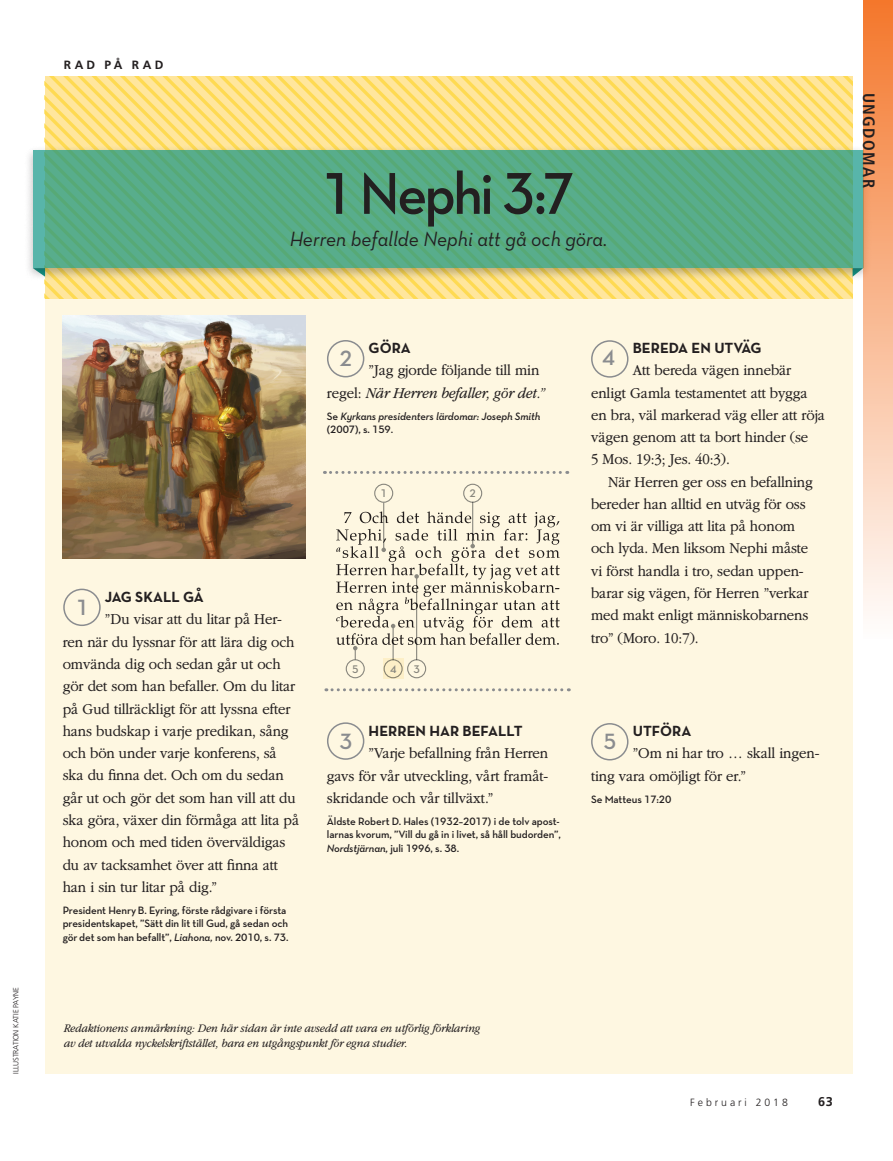
<style>
.page{position:relative;width:893px;height:1161px;background:#fff}
.page>*{position:absolute;margin:0;border:0;box-sizing:border-box;transform-origin:0 0}
.t1{font:60px "Neutralds Lat Demi";letter-spacing:-.045em;color:#231f20;scale:.95 1}
.Folio_R{font:22.5px "Neutralds Lat Demi";color:#8a8c8f}
.t2{font:21px "Neutralds Lat Book Italic Alt";color:#231f20;scale:.95 1}
.t3{font:700 condensed 16.5px "Frutigerlds Lat";letter-spacing:.09em;color:#231f20}
.QUOTE_para_first{font:300 15.75px/22.2px "Garamondlds Lat Plus";letter-spacing:-.01em;color:#231f20;scale:.95 1}
.ARTCL_para{font:300 15.75px/22.2px "Garamondlds Lat Plus";letter-spacing:-.01em;color:#231f20;scale:.95 1}
.TOPIC-1_para_first{font:300 15.75px/22.4px "Garamondlds Lat Plus";letter-spacing:-.01em;color:#231f20;scale:.95 1}
.TOPIC-1_title{font:700 15px "Neutralds Lat";color:#231f20}
.Folio_R-2{font:700 12.75px "Frutigerlds Lat";color:#231f20}
.ANNTT_para{font:italic 300 12px/15px "Garamondlds Lat Plus";letter-spacing:-.01em;color:#231f20;scale:.95 1}
.t4{font:700 12px "Frutigerlds Lat";letter-spacing:.27em;color:#231f20}
.t5{font:11.25px "Neutralds Lat Demi";color:#8a8c8f}
.QUOTE-CIT_para{font:10.8px/13.5px "Neutralds Lat Demi";letter-spacing:-.01em;color:#231f20}
.QUOTE-CIT_para-2{font:italic 10.8px/13.5px "Neutralds Lat Demi";letter-spacing:-.01em;color:#231f20}
.Folio_R-3{font:300 10.5px "Frutigerlds Lat";letter-spacing:.28em;color:#231f20}
.FIGimg-CRDT_para{font:300 7.5px "Frutigerlds Lat";letter-spacing:-.01em;color:#231f20}
.s1{font-style:italic}
.s2{font-style:normal}
</style>
<div class="page">
<div style="left:45px;top:299px;width:808px;height:775px;background:#fef7e1"></div>
<svg style="left:226px;top:77px;width:15px;height:222px"></svg>
<svg style="left:241px;top:77px;width:14px;height:222px"></svg>
<svg style="left:255px;top:77px;width:28px;height:222px;background:#fee183"></svg>
<svg style="left:283px;top:77px;width:28px;height:222px;background:#fee183"></svg>
<svg style="left:311px;top:77px;width:29px;height:222px;background:#fee183"></svg>
<svg style="left:340px;top:77px;width:28px;height:222px;background:#fee183"></svg>
<svg style="left:368px;top:77px;width:29px;height:222px;background:#fee183"></svg>
<svg style="left:397px;top:77px;width:14px;height:222px"></svg>
<svg style="left:411px;top:77px;width:14px;height:222px"></svg>
<svg style="left:425px;top:77px;width:14px;height:222px"></svg>
<svg style="left:439px;top:77px;width:28px;height:222px;background:#fee183"></svg>
<svg style="left:467px;top:77px;width:29px;height:222px;background:#fee183"></svg>
<svg style="left:496px;top:77px;width:28px;height:222px;background:#fee183"></svg>
<svg style="left:524px;top:77px;width:28px;height:222px;background:#fee183"></svg>
<svg style="left:552px;top:77px;width:29px;height:222px;background:#fee183"></svg>
<svg style="left:581px;top:77px;width:28px;height:222px;background:#fee183"></svg>
<svg style="left:609px;top:77px;width:28px;height:222px;background:#fee183"></svg>
<svg style="left:637px;top:77px;width:29px;height:222px;background:#fee183"></svg>
<svg style="left:666px;top:77px;width:14px;height:222px"></svg>
<svg style="left:44px;top:77px;width:174px;height:222px;background:#fee285"></svg>
<svg style="left:680px;top:77px;width:173px;height:222px;background:#fee183"></svg>
<div style="left:24px;top:145px;width:849px;height:137px;background:#231f20;opacity:.42"></div>
<svg style="left:33px;top:150px;width:830px;height:118px;background:#57ab85"></svg>
<div style="left:863px;top:0;width:30px;height:639px;background:linear-gradient(to bottom,#f3762b,#fefdfd)"></div>
<img style="left:63px;top:316px;width:242px;height:242px">
<img style="left:336px;top:509px;width:224px;height:144px">
<div style="left:327px;top:722px;width:37px;height:38px;border:2px solid #8a8c8f;border-radius:50%"></div>
<hr style="left:383px;top:502px;width:1px;height:48px;background:#8a8c8f">
<svg style="left:381px;top:548px;width:5px;height:4px"></svg>
<div style="left:374px;top:484px;width:19px;height:19px;border:1px solid #8a8c8f;border-radius:50%"></div>
<div style="left:407px;top:659px;width:19px;height:19px;border:1px solid #8a8c8f;border-radius:50%"></div>
<hr style="left:416px;top:576px;width:1px;height:84px;background:#8a8c8f">
<svg style="left:414px;top:574px;width:5px;height:5px"></svg>
<div style="left:384px;top:659px;width:19px;height:19px;border:1px solid #8a8c8f;border-radius:50%"></div>
<hr style="left:393px;top:626px;width:1px;height:34px;background:#8a8c8f">
<svg style="left:391px;top:624px;width:4px;height:4px"></svg>
<svg style="left:324px;top:471px;width:244px;height:3px"></svg>
<svg style="left:326px;top:688px;width:243px;height:3px"></svg>
<div style="left:63px;top:589px;width:38px;height:37px;border:2px solid #8a8c8f;border-radius:50%"></div>
<div style="left:327px;top:340px;width:37px;height:37px;border:2px solid #8a8c8f;border-radius:50%"></div>
<div style="left:591px;top:340px;width:37px;height:38px;border:2px solid #8a8c8f;border-radius:50%"></div>
<div style="left:591px;top:723px;width:37px;height:37px;border:2px solid #8a8c8f;border-radius:50%"></div>
<div style="left:346px;top:659px;width:19px;height:19px;border:1px solid #8a8c8f;border-radius:50%"></div>
<svg style="left:353px;top:646px;width:4px;height:13px"></svg>
<div style="left:463px;top:484px;width:19px;height:19px;border:1px solid #8a8c8f;border-radius:50%"></div>
<hr style="left:472px;top:502px;width:1px;height:44px;background:#8a8c8f">
<svg style="left:470px;top:544px;width:5px;height:4px"></svg>
<p class="FIGimg-CRDT_para" style="left:11px;top:1074px;width:88px;rotate:-90deg">ILLUSTRATION KATIE PAYNE</p>
<p class="t4" style="left:64px;top:55px;width:101px">RAD PÅ RAD</p>
<p class="t1" style="left:321px;top:146px;width:270px">1 Nephi 3:7</p>
<p class="t2" style="left:290px;top:223px;width:336px">Herren befallde Nephi att gå och göra.</p>
<p class="t3" style="left:881px;top:93px;width:97px;rotate:90deg">UNGDOMAR</p>
<p class="TOPIC-1_title" style="left:105px;top:585px;width:101px">JAG SKALL GÅ</p>
<p class="QUOTE_para_first" style="left:63px;top:608px;width:251px;text-indent:42px">”Du visar att du litar på Her&shy;ren när du lyssnar för att lära dig och omvända dig och sedan går ut och gör det som han befaller. Om du litar på Gud tillräckligt för att lyssna efter hans budskap i varje predikan, sång och bön under varje konferens, så ska du finna det. Och om du sedan går ut och gör det som han vill att du ska göra, växer din förmåga att lita på honom och med tiden överväldigas du av tacksamhet över att finna att han i sin tur litar på dig.”</p>
<p class="QUOTE-CIT_para" style="left:63px;top:903px;width:227px">President Henry B. Eyring, förste rådgivare i första presidentskapet, ”Sätt din lit till Gud, gå sedan och gör det som han befallt”, <span class="s1">Liahona,</span> nov. 2010, s. 73.</p>
<p class="Folio_R" style="left:76px;top:589px;width:15px">1</p>
<p class="TOPIC-1_title" style="left:633px;top:335px;width:130px">BEREDA EN UTVÄG</p>
<p class="TOPIC-1_para_first" style="left:591px;top:359px;width:248px;text-indent:42px">Att bereda vägen innebär enligt Gamla testamentet att bygga en bra, väl markerad väg eller att röja vägen genom att ta bort hinder (se<br>5 Mos. 19:3; Jes. 40:3).</p>
<p class="ARTCL_para" style="left:591px;top:470px;width:235px;text-indent:17px">När Herren ger oss en befallning bereder han alltid en utväg för oss om vi är villiga att lita på honom och lyda. Men liksom Nephi måste vi först handla i tro, sedan uppen&shy;barar sig vägen, för Herren ”verkar med makt enligt människobarnens tro” (Moro. 10:7).</p>
<p class="TOPIC-1_title" style="left:369px;top:335px;width:44px">GÖRA</p>
<p class="QUOTE_para_first" style="left:327px;top:359px;width:231px;text-indent:42px">”Jag gjorde följande till min regel: <span class="s1">När Herren befaller, gör det.”</span></p>
<p class="QUOTE-CIT_para-2" style="left:327px;top:409px;width:215px"><span class="s2">Se</span> Kyrkans presidenters lärdomar: Joseph Smith <span class="s2">(2007), s. 159.</span></p>
<p class="Folio_R" style="left:339px;top:340px;width:15px">2</p>
<p class="Folio_R" style="left:602px;top:339px;width:15px">4</p>
<p class="t5" style="left:470px;top:484px;width:8px">2</p>
<p class="t5" style="left:381px;top:484px;width:8px">1</p>
<p class="t5" style="left:352px;top:660px;width:8px">5</p>
<p class="t5" style="left:390px;top:660px;width:8px">4</p>
<p class="t5" style="left:414px;top:660px;width:8px">3</p>
<p class="TOPIC-1_title" style="left:369px;top:718px;width:155px">HERREN HAR BEFALLT</p>
<p class="QUOTE_para_first" style="left:327px;top:742px;width:235px;text-align:justify;text-indent:42px">”Varje befallning från Herren gavs för vår utveckling, vårt framåt&shy;skridande och vår tillväxt.”</p>
<p class="QUOTE-CIT_para" style="left:327px;top:814px;width:235px;text-align:justify">Äldste Robert D. Hales (1932–2017) i de tolv apost&shy;larnas kvorum, ”Vill du gå in i livet, så håll budorden”, <span class="s1">Nordstjärnan,</span> juli 1996, s. 38.</p>
<p class="Folio_R" style="left:339px;top:723px;width:15px">3</p>
<p class="TOPIC-1_title" style="left:633px;top:718px;width:60px">UTFÖRA</p>
<p class="QUOTE_para_first" style="left:591px;top:742px;width:242px;text-indent:42px">”Om ni har tro … skall ingen&shy;ting vara omöjligt för er.”</p>
<p class="QUOTE-CIT_para" style="left:591px;top:792px;width:82px">Se Matteus 17:20</p>
<p class="Folio_R" style="left:604px;top:724px;width:15px">5</p>
<p class="ANNTT_para" style="left:64px;top:1020px;width:440px">Redaktionens anmärkning: Den här sidan är inte avsedd att vara en utförlig förklaring av det utvalda nyckelskriftstället, bara en utgångspunkt för egna studier.</p>
<p class="Folio_R-3" style="left:690px;top:1094px;width:99px">Februari 2018</p>
<p class="Folio_R-2" style="left:818px;top:1091px;width:16px">63</p>
</div>
